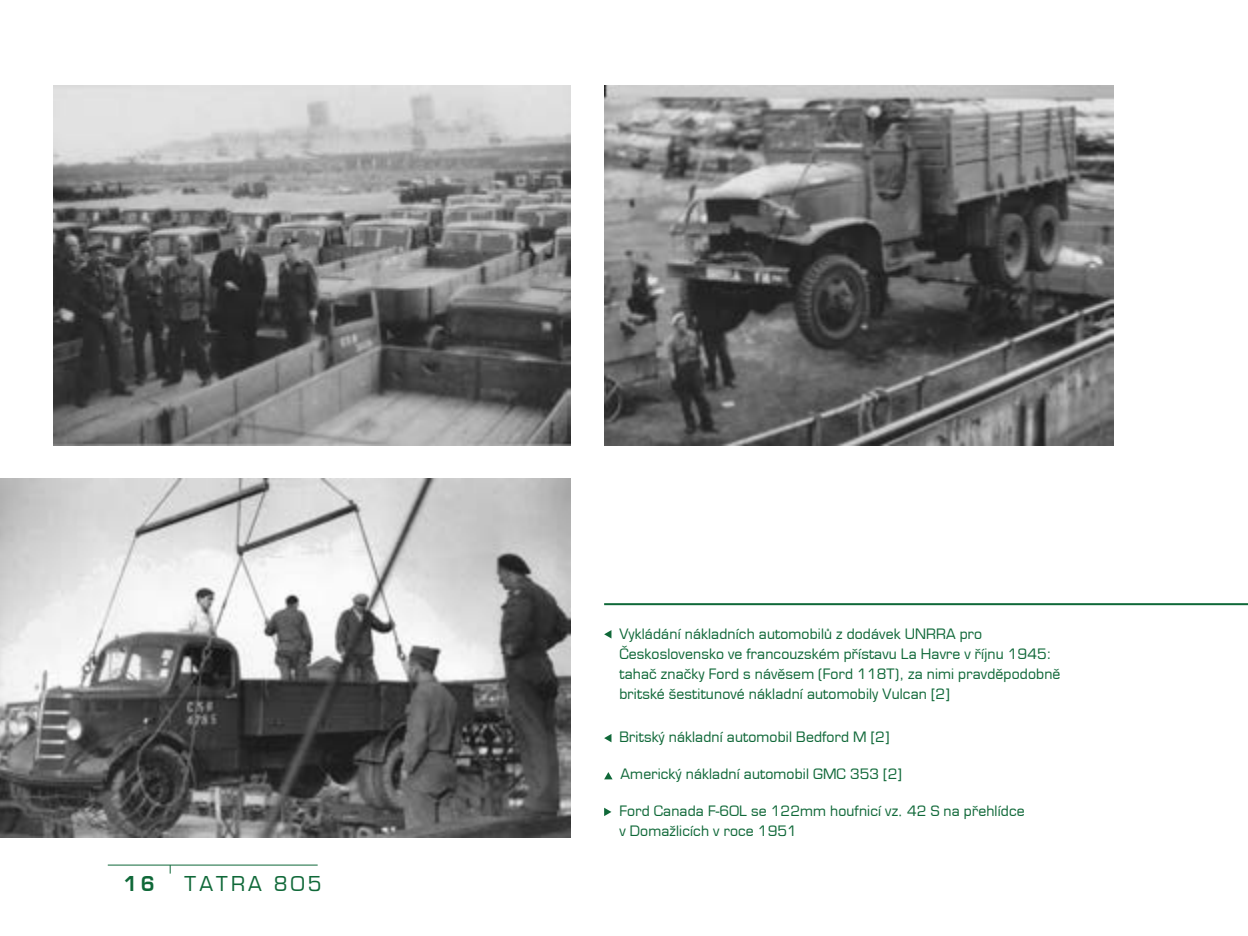
<style>
.page{position:relative;width:1248px;height:936px;background:#fff}
.page>*{position:absolute;margin:0;border:0;box-sizing:border-box;transform-origin:0 0}
.t1{font:20px "Euromode";letter-spacing:.16em;color:#0f6838}
.t2{font:700 20px "Euromode";color:#0f6838}
.t3{font:14px/20px "Euromode";letter-spacing:.01em;color:#0f6838}
</style>
<div class="page">
<hr style="left:108px;top:864px;width:209px;height:1px;background:#0f6838">
<img style="left:54px;top:85px;width:516px;height:360px">
<img style="left:0;top:478px;width:570px;height:359px">
<img style="left:604px;top:85px;width:509px;height:360px">
<svg style="left:604px;top:630px;width:7px;height:8px"></svg>
<svg style="left:604px;top:734px;width:7px;height:8px"></svg>
<svg style="left:604px;top:772px;width:8px;height:7px"></svg>
<svg style="left:604px;top:807px;width:7px;height:9px"></svg>
<hr style="left:604px;top:603px;width:643px;height:2px;background:#0f6838">
<h1 class="t2" style="left:123px;top:871px;width:33px">16</h1>
<h1 class="t1" style="left:185px;top:871px;width:138px">TATRA 805</h1>
<p class="t3" style="left:619px;top:623px;width:442px">Vykládání nákladních automobilů z dodávek UNRRA pro Československo ve francouzském přístavu La Havre v říjnu 1945: tahač značky Ford s návěsem (Ford 118T), za nimi pravděpodobně britské šestitunové nákladní automobily Vulcan [2]</p>
<p class="t3" style="left:619px;top:727px;width:271px">Britský nákladní automobil Bedford M [2]</p>
<p class="t3" style="left:620px;top:764px;width:283px">Americký nákladní automobil GMC 353 [2]</p>
<p class="t3" style="left:619px;top:801px;width:407px">Ford Canada F-60L se 122mm houfnicí vz. 42 S na přehlídce v Domažlicích v roce 1951</p>
</div>
